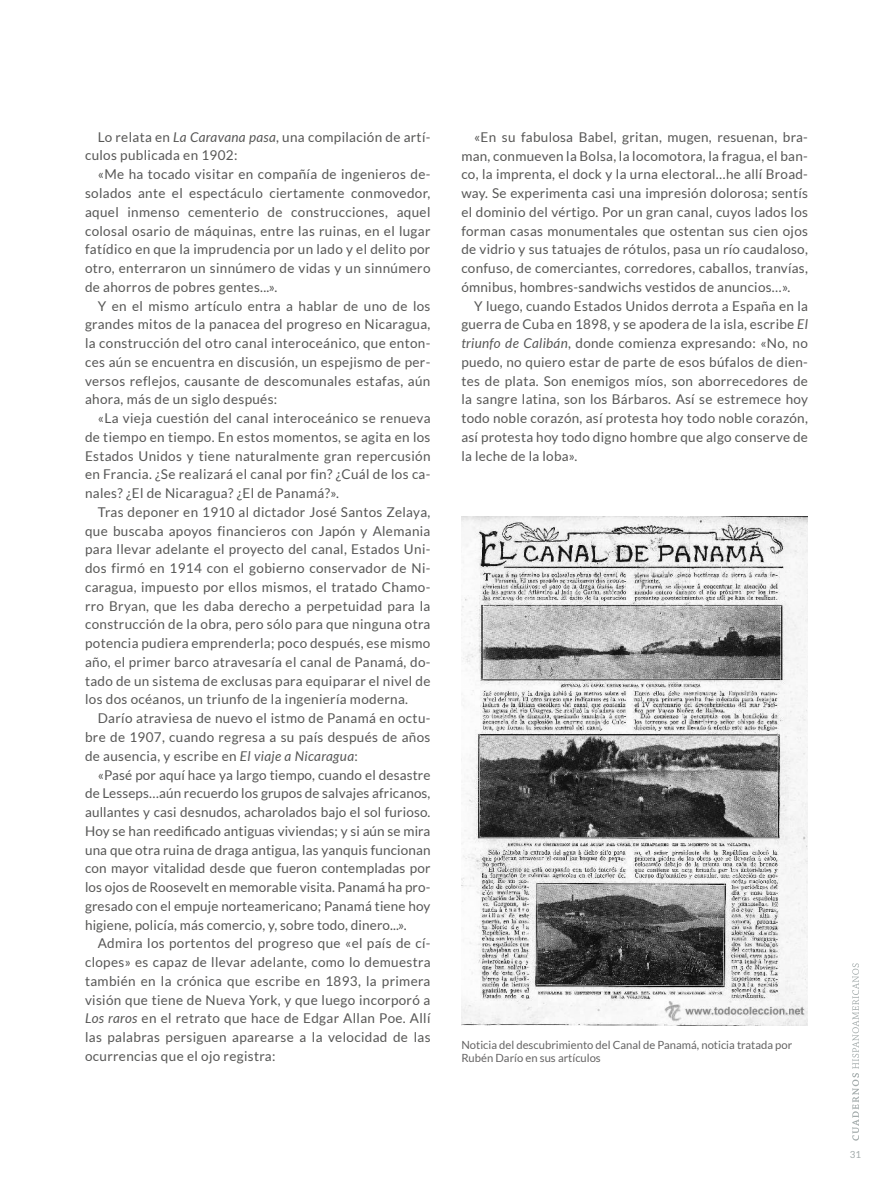
<style>
.page{position:relative;width:893px;height:1191px;background:#fff}
.page>*{position:absolute;margin:0;border:0;box-sizing:border-box;transform-origin:0 0}
.t1{font:13.5px/18.8px "Lato";letter-spacing:.025em;color:#575756;text-align:justify}
.t2{font:11.25px/13.5px "Lato";color:#646363}
.t3{font:9.75px "Lato";color:#a4acac}
.s1{font-style:italic}
</style>
<div class="page">
<svg style="left:852px;top:963px;width:7px;height:177px"></svg>
<img style="left:461px;top:517px;width:347px;height:508px">
<p class="t1" style="left:85px;top:127px;width:347px;text-indent:13px">Lo relata en <span class="s1">La Caravana pasa</span>, una compilación de artí&shy;culos publicada en 1902:</p>
<p class="t1" style="left:85px;top:165px;width:347px;text-indent:13px">«Me ha tocado visitar en compañía de ingenieros de&shy;solados ante el espectáculo ciertamente conmovedor, aquel inmenso cementerio de construcciones, aquel colosal osario de máquinas, entre las ruinas, en el lugar fatídico en que la imprudencia por un lado y el delito por otro, enterraron un sinnúmero de vidas y un sinnúmero de ahorros de pobres gentes...».</p>
<p class="t1" style="left:85px;top:296px;width:347px;text-indent:13px">Y en el mismo artículo entra a hablar de uno de los grandes mitos de la panacea del progreso en Nicaragua, la construcción del otro canal interoceánico, que enton&shy;ces aún se encuentra en discusión, un espejismo de per&shy;versos reflejos, causante de descomunales estafas, aún ahora, más de un siglo después:</p>
<p class="t1" style="left:85px;top:409px;width:347px;text-indent:13px">«La vieja cuestión del canal interoceánico se renueva de tiempo en tiempo. En estos momentos, se agita en los Estados Unidos y tiene naturalmente gran repercusión en Francia. ¿Se realizará el canal por fin? ¿Cuál de los ca&shy;nales? ¿El de Nicaragua? ¿El de Panamá?».</p>
<p class="t1" style="left:85px;top:502px;width:347px;text-indent:13px">Tras deponer en 1910 al dictador José Santos Zelaya, que buscaba apoyos financieros con Japón y Alemania para llevar adelante el proyecto del canal, Estados Uni&shy;dos firmó en 1914 con el gobierno conservador de Ni&shy;caragua, impuesto por ellos mismos, el tratado Chamo&shy;rro Bryan, que les daba derecho a perpetuidad para la construcción de la obra, pero sólo para que ninguna otra potencia pudiera emprenderla; poco después, ese mismo año, el primer barco atravesaría el canal de Panamá, do&shy;tado de un sistema de exclusas para equiparar el nivel de los dos océanos, un triunfo de la ingeniería moderna.</p>
<p class="t1" style="left:85px;top:709px;width:347px;text-indent:13px">Darío atraviesa de nuevo el istmo de Panamá en octu&shy;bre de 1907, cuando regresa a su país después de años de ausencia, y escribe en <span class="s1">El viaje a Nicaragua</span>:</p>
<p class="t1" style="left:85px;top:765px;width:347px;text-indent:13px">«Pasé por aquí hace ya largo tiempo, cuando el desastre de Lesseps…aún recuerdo los grupos de salvajes africanos, aullantes y casi desnudos, acharolados bajo el sol furioso.<br>Hoy se han reedificado antiguas viviendas; y si aún se mira una que otra ruina de draga antigua, las yanquis funcionan con mayor vitalidad desde que fueron contempladas por los ojos de Roosevelt en memorable visita. Panamá ha pro&shy;gresado con el empuje norteamericano; Panamá tiene hoy higiene, policía, más comercio, y, sobre todo, dinero...».</p>
<p class="t1" style="left:85px;top:934px;width:347px;text-indent:13px">Admira los portentos del progreso que «el país de cí&shy;clopes» es capaz de llevar adelante, como lo demuestra también en la crónica que escribe en 1893, la primera visión que tiene de Nueva York, y que luego incorporó a <span class="s1">Los raros</span> en el retrato que hace de Edgar Allan Poe. Allí las palabras persiguen aparearse a la velocidad de las ocurrencias que el ojo registra:</p>
<p class="t1" style="left:461px;top:127px;width:348px;text-indent:13px">«En su fabulosa Babel, gritan, mugen, resuenan, bra&shy;man, conmueven la Bolsa, la locomotora, la fragua, el ban&shy;co, la imprenta, el dock y la urna electoral…he allí Broad&shy;way. Se experimenta casi una impresión dolorosa; sentís el dominio del vértigo. Por un gran canal, cuyos lados los forman casas monumentales que ostentan sus cien ojos de vidrio y sus tatuajes de rótulos, pasa un río caudaloso, confuso, de comerciantes, corredores, caballos, tranvías, ómnibus, hombres-sandwichs vestidos de anuncios…».</p>
<p class="t1" style="left:461px;top:296px;width:348px;text-indent:13px">Y luego, cuando Estados Unidos derrota a España en la guerra de Cuba en 1898, y se apodera de la isla, escribe <span class="s1">El triunfo de Calibán</span>, donde comienza expresando: «No, no puedo, no quiero estar de parte de esos búfalos de dien&shy;tes de plata. Son enemigos míos, son aborrecedores de la sangre latina, son los Bárbaros. Así se estremece hoy todo noble corazón, así protesta hoy todo noble corazón, así protesta hoy todo digno hombre que algo conserve de la leche de la loba».</p>
<p class="t2" style="left:461px;top:1037px;width:332px">Noticia del descubrimiento del Canal de Panamá, noticia tratada por<br>Rubén Darío en sus artículos</p>
<p class="t3" style="left:850px;top:1148px;width:13px">31</p>
</div>
